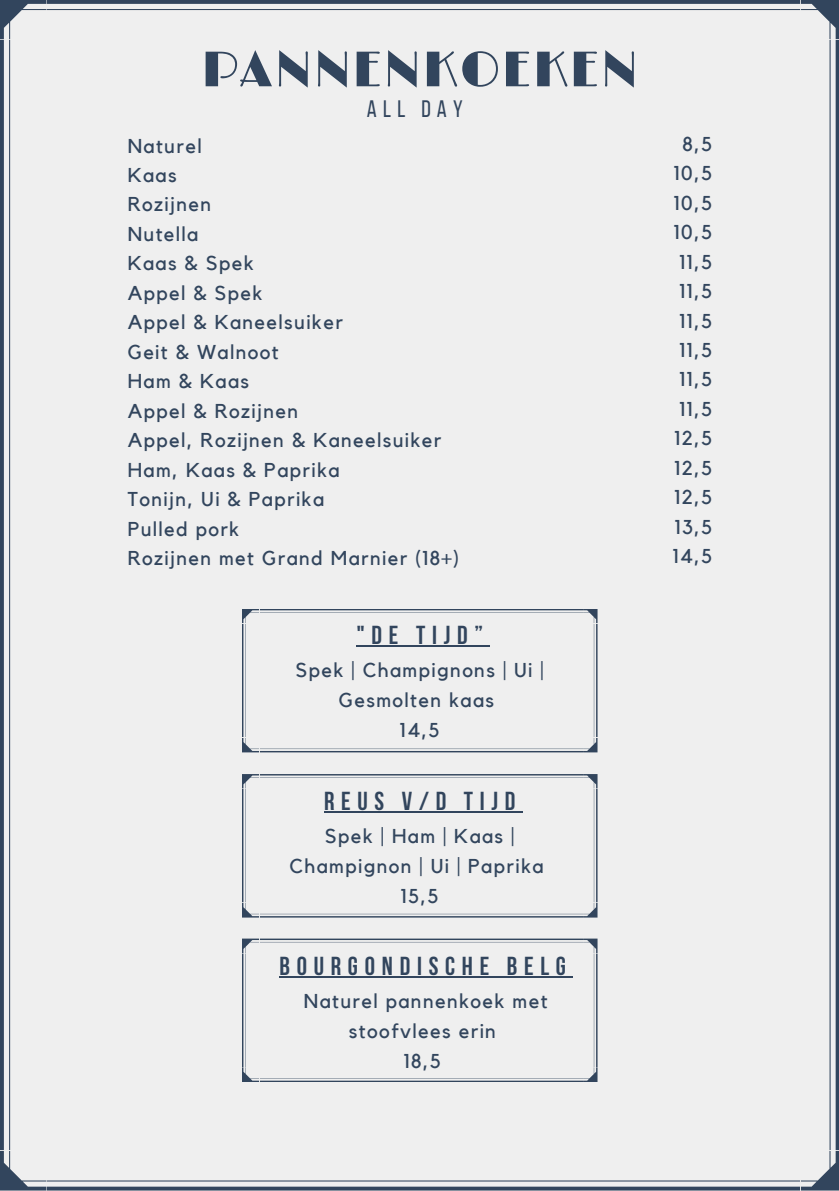
<style>
.page{position:relative;width:839px;height:1191px;background:#fff}
.page>*{position:absolute;margin:0;border:0;box-sizing:border-box;transform-origin:0 0}
.t1{font:50px "Limelight";letter-spacing:.03em;color:#32455d}
.t2{font:700 26px "Bebas Neue";letter-spacing:.26em;color:#32455d}
.t3{font:23.8px "Bebas Neue";letter-spacing:.26em;color:#32455d}
.t4{font:20px/30px "Kollektif";letter-spacing:.07em;color:#32455d;text-align:center}
</style>
<div class="page">
<div style="left:0;top:0;width:838px;height:1190px;background:#efefef"></div>
<p class="t1" style="left:201px;top:41px;width:438px">PANNENKOEKEN</p>
<p class="t3" style="left:367px;top:99px;width:97px">ALL DAY</p>
<h1 class="t4" style="left:128px;top:131px;width:75px">Naturel</h1>
<p class="t4" style="left:128px;top:161px;width:50px">Kaas</p>
<p class="t4" style="left:128px;top:190px;width:85px">Rozijnen</p>
<p class="t4" style="left:128px;top:220px;width:72px">Nutella</p>
<p class="t4" style="left:128px;top:249px;width:127px">Kaas &amp; Spek</p>
<p class="t4" style="left:128px;top:279px;width:136px">Appel &amp; Spek</p>
<p class="t4" style="left:128px;top:308px;width:217px">Appel &amp; Kaneelsuiker</p>
<p class="t4" style="left:128px;top:338px;width:152px">Geit &amp; Walnoot</p>
<p class="t4" style="left:128px;top:367px;width:123px">Ham &amp; Kaas</p>
<p class="t4" style="left:128px;top:397px;width:172px">Appel &amp; Rozijnen</p>
<p class="t4" style="left:128px;top:426px;width:315px">Appel, Rozijnen &amp; Kaneelsuiker</p>
<p class="t4" style="left:128px;top:455px;width:213px">Ham, Kaas &amp; Paprika</p>
<p class="t4" style="left:128px;top:485px;width:198px">Tonijn, Ui &amp; Paprika</p>
<p class="t4" style="left:128px;top:514px;width:113px">Pulled pork</p>
<p class="t4" style="left:128px;top:544px;width:333px">Rozijnen met Grand Marnier (18+)</p>
<h2 class="t2" style="left:356px;top:624px;width:128px">"DE TIJD”</h2>
<p class="t4" style="left:296px;top:656px;width:249px">Spek | Champignons | Ui |<br>Gesmolten kaas</p>
<p class="t4" style="left:400px;top:716px;width:41px">14,5</p>
<h2 class="t2" style="left:324px;top:790px;width:193px">REUS V/D TIJD</h2>
<p class="t4" style="left:289px;top:822px;width:255px">Spek | Ham | Kaas |<br>Champignon | Ui | Paprika</p>
<p class="t4" style="left:401px;top:882px;width:39px">15,5</p>
<h2 class="t2" style="left:279px;top:955px;width:288px">BOURGONDISCHE BELG</h2>
<p class="t4" style="left:304px;top:987px;width:245px">Naturel pannenkoek met stoofvlees erin</p>
<p class="t4" style="left:404px;top:1047px;width:39px">18,5</p>
<p class="t4" style="left:682px;top:130px;width:31px">8,5</p>
<p class="t4" style="left:674px;top:159px;width:40px">10,5</p>
<p class="t4" style="left:674px;top:188px;width:40px">10,5</p>
<p class="t4" style="left:674px;top:218px;width:40px">10,5</p>
<p class="t4" style="left:679px;top:247px;width:34px">11,5</p>
<p class="t4" style="left:679px;top:277px;width:34px">11,5</p>
<p class="t4" style="left:679px;top:306px;width:34px">11,5</p>
<p class="t4" style="left:679px;top:336px;width:34px">11,5</p>
<p class="t4" style="left:679px;top:365px;width:34px">11,5</p>
<p class="t4" style="left:679px;top:395px;width:34px">11,5</p>
<p class="t4" style="left:674px;top:424px;width:39px">12,5</p>
<p class="t4" style="left:674px;top:454px;width:39px">12,5</p>
<p class="t4" style="left:674px;top:483px;width:39px">12,5</p>
<p class="t4" style="left:674px;top:513px;width:39px">13,5</p>
<p class="t4" style="left:672px;top:542px;width:41px">14,5</p>
</div>
